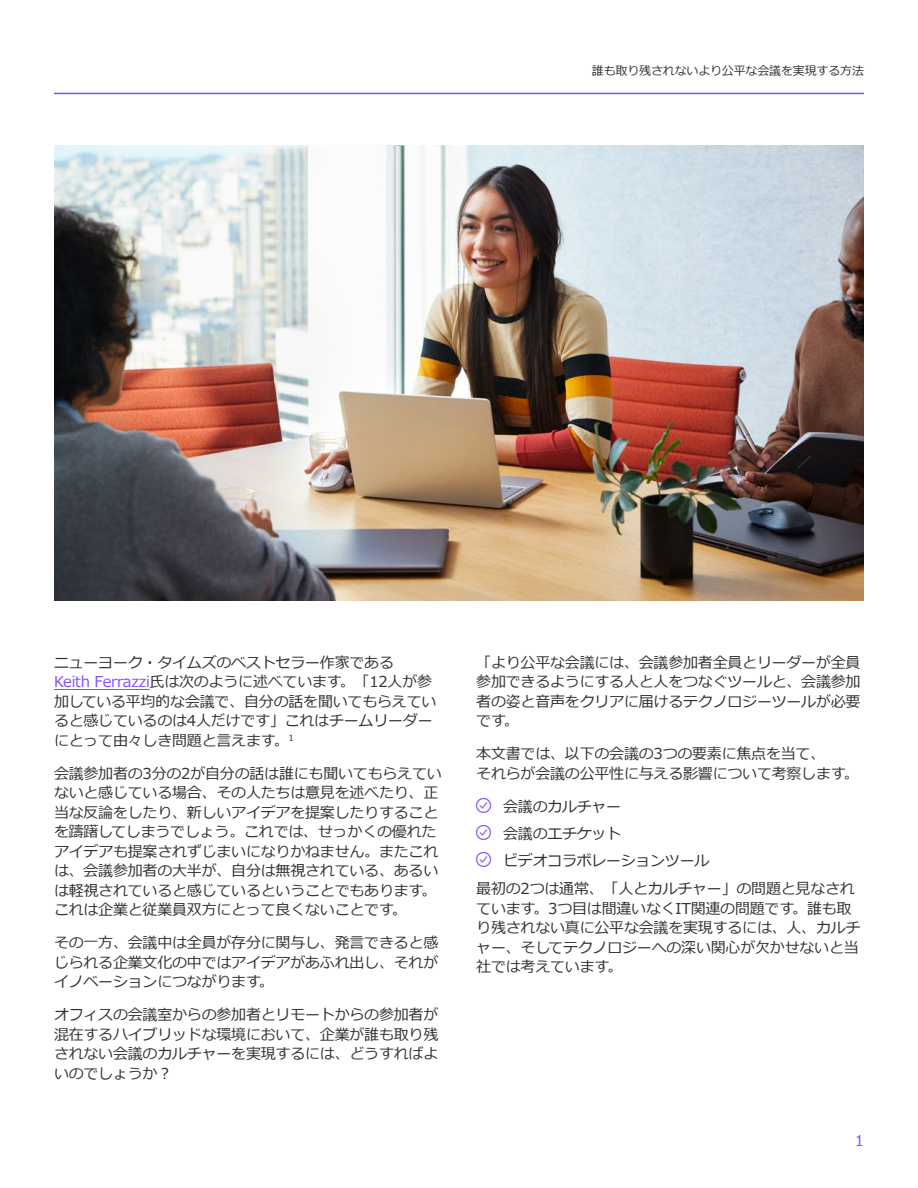
<style>
.page{position:relative;width:918px;height:1188px;background:#fff}
.page>*{position:absolute;margin:0;border:0;box-sizing:border-box;transform-origin:0 0}
.t1{font:15px/19.5px "Meiryo";letter-spacing:-.015em;color:#2f3132}
.t2{font:15px "Meiryo";color:#814efa}
.t3{font:12px "Meiryo";letter-spacing:-.015em;color:#2f3132}
.s1{color:#814efa}
</style>
<div class="page">
<hr style="left:54px;top:93px;width:810px;height:1px;background:#814efa">
<hr style="left:54px;top:689px;width:96px;height:1px;background:#814efa">
<img style="left:54px;top:146px;width:810px;height:455px">
<p class="t3" style="left:592px;top:64px;width:274px">誰も取り残されないより公平な会議を実現する方法</p>
<p class="t1" style="left:54px;top:653px;width:384px">ニューヨーク・タイムズのベストセラー作家である<br><span class="s1">Keith Ferrazzi</span>氏は次のように述べています。「12人が参加している平均的な会議で、自分の話を聞いてもらえていると感じているのは4人だけです」これはチームリーダーにとって由々しき問題と言えます。<sup>1</sup></p>
<p class="t1" style="left:54px;top:764px;width:389px">会議参加者の3分の2が自分の話は誰にも聞いてもらえていないと感じている場合、その人たちは意見を述べたり、正当な反論をしたり、新しいアイデアを提案したりすることを躊躇してしまうでしょう。これでは、せっかくの優れたアイデアも提案されずじまいになりかねません。またこれは、会議参加者の大半が、自分は無視されている、あるいは軽視されていると感じているということでもあります。これは企業と従業員双方にとって良くないことです。</p>
<p class="t1" style="left:54px;top:933px;width:386px;text-align:justify">その一方、会議中は全員が存分に関与し、発言できると感じられる企業文化の中ではアイデアがあふれ出し、それがイノベーションにつながります。</p>
<p class="t1" style="left:54px;top:1005px;width:386px;text-align:justify">オフィスの会議室からの参加者とリモートからの参加者が混在するハイブリッドな環境において、企業が誰も取り残されない会議のカルチャーを実現するには、どうすればよいのでしょうか？</p>
<p class="t1" style="left:476px;top:653px;width:386px;text-align:justify">「より公平な会議には、会議参加者全員とリーダーが全員参加できるようにする人と人をつなぐツールと、会議参加者の姿と音声をクリアに届けるテクノロジーツールが必要です。</p>
<p class="t1" style="left:476px;top:744px;width:384px">本文書では、以下の会議の3つの要素に焦点を当て、<br>それらが会議の公平性に与える影響について考察します。</p>
<p class="t1" style="left:503px;top:793px;width:208px;line-height:27px">会議のカルチャー<br>会議のエチケット<br>ビデオコラボレーションツール</p>
<p class="t1" style="left:476px;top:879px;width:386px">最初の2つは通常、「人とカルチャー」の問題と見なされています。3つ目は間違いなくIT関連の問題です。誰も取り残されない真に公平な会議を実現するには、人、カルチャー、そしてテクノロジーへの深い関心が欠かせないと当社では考えています。</p>
<p class="t2" style="left:855px;top:1132px;width:11px">1</p>
</div>
